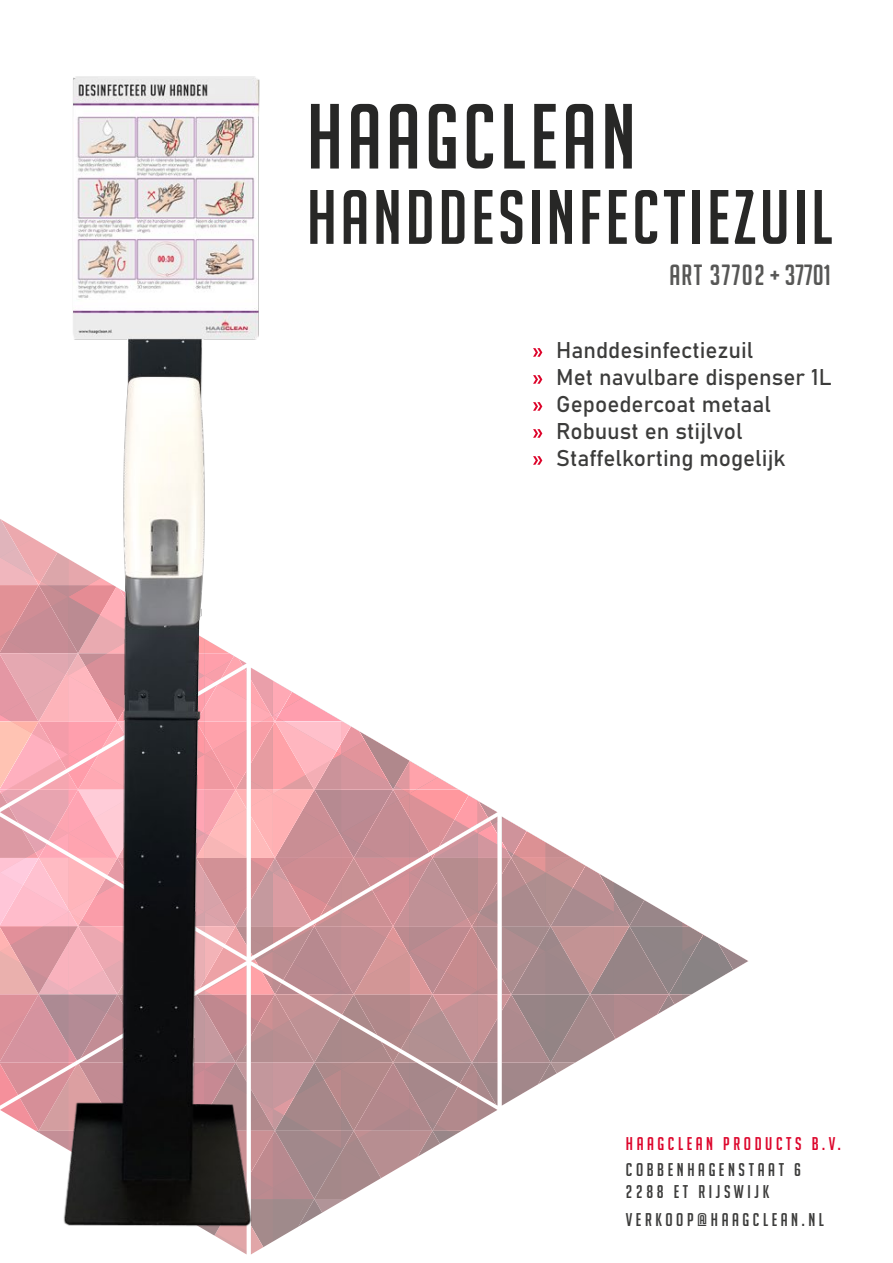
<style>
.page{position:relative;width:893px;height:1263px;background:#fff}
.page>*{position:absolute;margin:0;border:0;box-sizing:border-box;transform-origin:0 0}
.t1{font:90px "Big Noodle Titling";letter-spacing:.05em;color:#272726}
.t2{font:75px "Big Noodle Titling";letter-spacing:.05em;color:#272726}
.t3{font:28.5px "Big Noodle Titling";letter-spacing:.05em;color:#575756}
.t4{font:22.5px/27px "Bahnschrift";color:#3c3c3b}
.t5{font:18px/21.6px "Big Noodle Titling";letter-spacing:.2em;color:#3c3c3b}
.t6{font:18px "Big Noodle Titling";letter-spacing:.2em;color:#dd052b}
</style>
<div class="page">
<svg style="left:220px;top:810px;width:528px;height:444px"></svg>
<svg style="left:533px;top:348px;width:9px;height:9px"></svg>
<svg style="left:533px;top:375px;width:9px;height:9px"></svg>
<svg style="left:533px;top:402px;width:9px;height:9px"></svg>
<svg style="left:533px;top:429px;width:9px;height:9px"></svg>
<svg style="left:533px;top:456px;width:9px;height:9px"></svg>
<img style="left:0;top:76px;width:494px;height:1163px">
<h1 class="t1" style="left:307px;top:88px;width:330px">HAAGCLEAN</h1>
<h2 class="t2" style="left:307px;top:177px;width:527px">HANDDESINFECTIEZUIL</h2>
<p class="t3" style="left:669px;top:260px;width:163px">ART 37702 + 37701</p>
<p class="t4" style="left:556px;top:337px;width:277px">Handdesinfectiezuil<br>Met navulbare dispenser 1L<br>Gepoedercoat metaal<br>Robuust en stijlvol<br>Staffelkorting mogelijk</p>
<p class="t6" style="left:626px;top:1133px;width:216px">HAAGCLEAN PRODUCTS B.V.</p>
<p class="t5" style="left:626px;top:1159px;width:177px">COBBENHAGENSTAAT 6<br>2288 ET RIJSWIJK</p>
<p class="t5" style="left:626px;top:1209px;width:200px">VERKOOP@HAAGCLEAN.NL</p>
</div>
